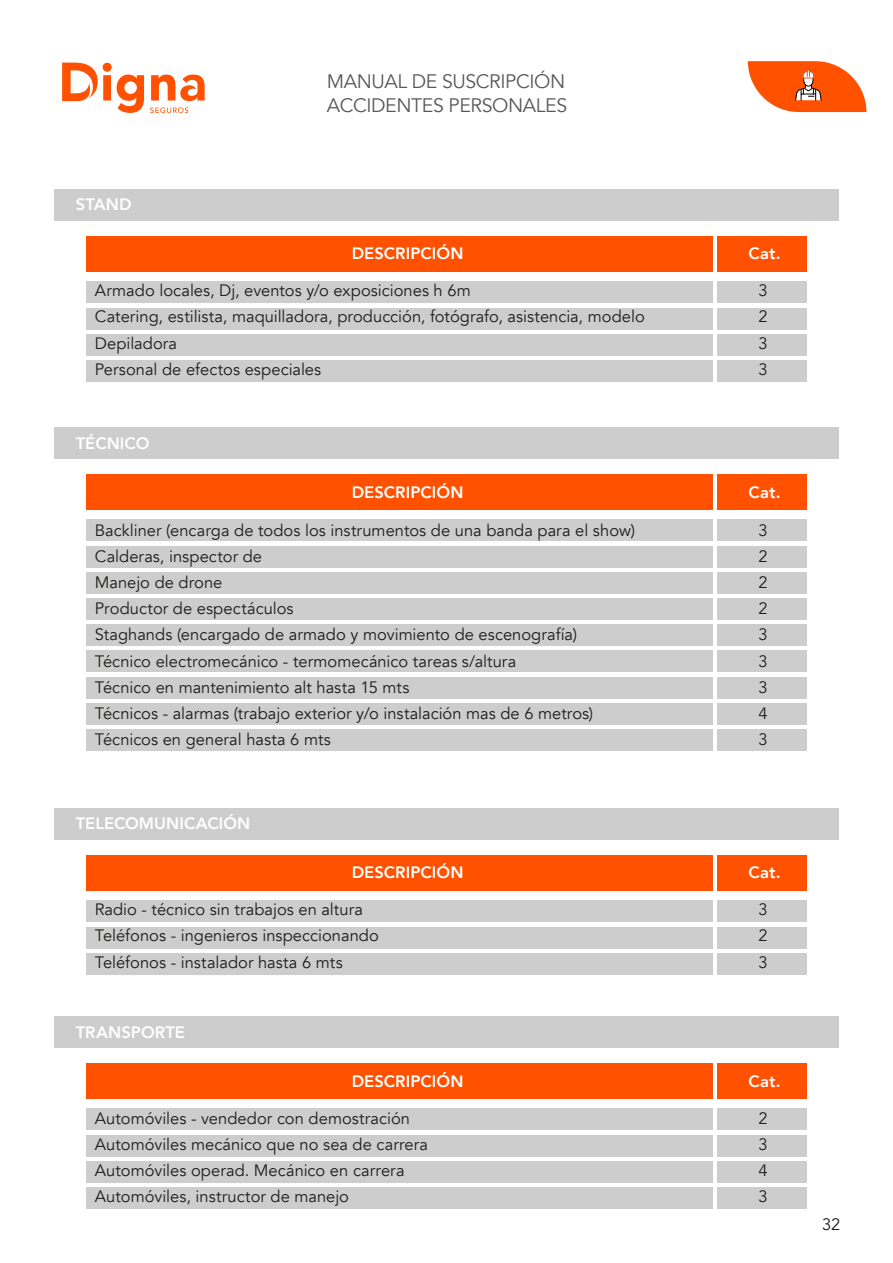
<style>
.page{position:relative;width:893px;height:1263px;background:#fff}
.page>*{position:absolute;margin:0;border:0;box-sizing:border-box;transform-origin:0 0}
.t1{font:19.5px/24.3px "Avenir";letter-spacing:-.02em;color:#585858}
.t2{font:16.5px/26.1px "Avenir";color:#1d1d1b}
.t3{font:800 16.5px "Avenir";letter-spacing:.005em;color:#fff}
</style>
<div class="page">
<div style="left:86px;top:334px;width:626px;height:21px;background:#cdcdcd"></div>
<div style="left:86px;top:1161px;width:626px;height:22px;background:#cdcdcd"></div>
<div style="left:86px;top:953px;width:626px;height:21px;background:#cdcdcd"></div>
<div style="left:717px;top:334px;width:90px;height:21px;background:#cdcdcd"></div>
<div style="left:717px;top:1161px;width:90px;height:22px;background:#cdcdcd"></div>
<div style="left:717px;top:953px;width:90px;height:21px;background:#cdcdcd"></div>
<div style="left:86px;top:360px;width:626px;height:21px;background:#cdcdcd"></div>
<div style="left:86px;top:1187px;width:626px;height:22px;background:#cdcdcd"></div>
<div style="left:717px;top:360px;width:90px;height:21px;background:#cdcdcd"></div>
<div style="left:717px;top:1187px;width:90px;height:22px;background:#cdcdcd"></div>
<div style="left:86px;top:308px;width:626px;height:21px;background:#cdcdcd"></div>
<div style="left:86px;top:1135px;width:626px;height:22px;background:#cdcdcd"></div>
<div style="left:86px;top:927px;width:626px;height:21px;background:#cdcdcd"></div>
<div style="left:717px;top:308px;width:90px;height:21px;background:#cdcdcd"></div>
<div style="left:717px;top:1135px;width:90px;height:22px;background:#cdcdcd"></div>
<div style="left:717px;top:927px;width:90px;height:21px;background:#cdcdcd"></div>
<div style="left:86px;top:281px;width:626px;height:21px;background:#cdcdcd"></div>
<div style="left:86px;top:1108px;width:626px;height:22px;background:#cdcdcd"></div>
<div style="left:86px;top:900px;width:626px;height:21px;background:#cdcdcd"></div>
<div style="left:717px;top:281px;width:90px;height:21px;background:#cdcdcd"></div>
<div style="left:717px;top:1108px;width:90px;height:22px;background:#cdcdcd"></div>
<div style="left:717px;top:900px;width:90px;height:21px;background:#cdcdcd"></div>
<div style="left:86px;top:236px;width:626px;height:35px;background:#ff5100"></div>
<div style="left:86px;top:1063px;width:626px;height:36px;background:#ff5100"></div>
<div style="left:86px;top:855px;width:626px;height:35px;background:#ff5100"></div>
<div style="left:717px;top:236px;width:90px;height:35px;background:#ff5100"></div>
<div style="left:717px;top:1063px;width:90px;height:36px;background:#ff5100"></div>
<div style="left:717px;top:855px;width:90px;height:35px;background:#ff5100"></div>
<div style="left:54px;top:189px;width:785px;height:31px;background:#cdcdcd"></div>
<div style="left:54px;top:1016px;width:785px;height:32px;background:#cdcdcd"></div>
<div style="left:54px;top:808px;width:785px;height:31px;background:#cdcdcd"></div>
<div style="left:86px;top:572px;width:626px;height:22px;background:#cdcdcd"></div>
<div style="left:86px;top:703px;width:626px;height:22px;background:#cdcdcd"></div>
<div style="left:86px;top:729px;width:626px;height:22px;background:#cdcdcd"></div>
<div style="left:717px;top:572px;width:90px;height:22px;background:#cdcdcd"></div>
<div style="left:717px;top:703px;width:90px;height:22px;background:#cdcdcd"></div>
<div style="left:717px;top:729px;width:90px;height:22px;background:#cdcdcd"></div>
<div style="left:86px;top:598px;width:626px;height:22px;background:#cdcdcd"></div>
<div style="left:717px;top:598px;width:90px;height:22px;background:#cdcdcd"></div>
<div style="left:86px;top:624px;width:626px;height:22px;background:#cdcdcd"></div>
<div style="left:717px;top:624px;width:90px;height:22px;background:#cdcdcd"></div>
<div style="left:86px;top:546px;width:626px;height:22px;background:#cdcdcd"></div>
<div style="left:86px;top:677px;width:626px;height:22px;background:#cdcdcd"></div>
<div style="left:717px;top:546px;width:90px;height:22px;background:#cdcdcd"></div>
<div style="left:717px;top:677px;width:90px;height:22px;background:#cdcdcd"></div>
<div style="left:86px;top:519px;width:626px;height:22px;background:#cdcdcd"></div>
<div style="left:86px;top:650px;width:626px;height:22px;background:#cdcdcd"></div>
<div style="left:717px;top:519px;width:90px;height:22px;background:#cdcdcd"></div>
<div style="left:717px;top:650px;width:90px;height:22px;background:#cdcdcd"></div>
<div style="left:86px;top:474px;width:626px;height:36px;background:#ff5100"></div>
<div style="left:717px;top:474px;width:90px;height:36px;background:#ff5100"></div>
<div style="left:54px;top:427px;width:785px;height:32px;background:#cdcdcd"></div>
<svg style="left:150px;top:107px;width:38px;height:6px"></svg>
<svg style="left:62px;top:63px;width:82px;height:50px"></svg>
<svg style="left:151px;top:75px;width:54px;height:26px"></svg>
<svg style="left:748px;top:61px;width:118px;height:51px"></svg>
<p class="t3" style="left:76px;top:192px;width:57px">STAND</p>
<p class="t1" style="left:327px;top:69px;width:242px">MANUAL DE SUSCRIPCIÓN<br>ACCIDENTES PERSONALES</p>
<p class="t3" style="left:352px;top:241px;width:113px">DESCRIPCIÓN</p>
<p class="t2" style="left:95px;top:278px;width:551px">Armado locales, Dj, eventos y/o exposiciones h 6m<br>Catering, estilista, maquilladora, producción, fotógrafo, asistencia, modelo Depiladora<br>Personal de efectos especiales</p>
<p class="t3" style="left:76px;top:430px;width:75px">TÉCNICO</p>
<p class="t3" style="left:748px;top:241px;width:34px">Cat.</p>
<p class="t2" style="left:758px;top:278px;width:11px;text-align:justify">3<br>2<br>3<br>3</p>
<p class="t3" style="left:352px;top:479px;width:113px">DESCRIPCIÓN</p>
<p class="t3" style="left:748px;top:479px;width:34px">Cat.</p>
<p class="t2" style="left:95px;top:517px;width:542px">Backliner (encarga de todos los instrumentos de una banda para el show)<br>Calderas, inspector de<br>Manejo de drone<br>Productor de espectáculos<br>Staghands (encargado de armado y movimiento de escenografía)<br>Técnico electromecánico - termomecánico tareas s/altura<br>Técnico en mantenimiento alt hasta 15 mts<br>Técnicos - alarmas (trabajo exterior y/o instalación mas de 6 metros)<br>Técnicos en general hasta 6 mts</p>
<p class="t2" style="left:758px;top:517px;width:11px;text-align:justify">3<br>2<br>2<br>2<br>3<br>3<br>3<br>4<br>3</p>
<p class="t3" style="left:76px;top:811px;width:176px">TELECOMUNICACIÓN</p>
<p class="t3" style="left:352px;top:860px;width:113px">DESCRIPCIÓN</p>
<p class="t2" style="left:95px;top:897px;width:285px">Radio - técnico sin trabajos en altura<br>Teléfonos - ingenieros inspeccionando<br>Teléfonos - instalador hasta 6 mts</p>
<p class="t3" style="left:76px;top:1019px;width:111px">TRANSPORTE</p>
<p class="t3" style="left:352px;top:1068px;width:113px">DESCRIPCIÓN</p>
<p class="t2" style="left:95px;top:1105px;width:335px">Automóviles - vendedor con demostración Automóviles mecánico que no sea de carrera Automóviles operad. Mecánico en carrera Automóviles, instructor de manejo</p>
<p class="t3" style="left:748px;top:860px;width:34px">Cat.</p>
<p class="t2" style="left:758px;top:897px;width:11px;text-align:justify">3<br>2<br>3</p>
<p class="t3" style="left:748px;top:1068px;width:34px">Cat.</p>
<p class="t2" style="left:758px;top:1105px;width:11px;text-align:justify">2<br>3<br>4<br>3</p>
<p class="t2" style="left:822px;top:1212px;width:20px">32</p>
</div>
